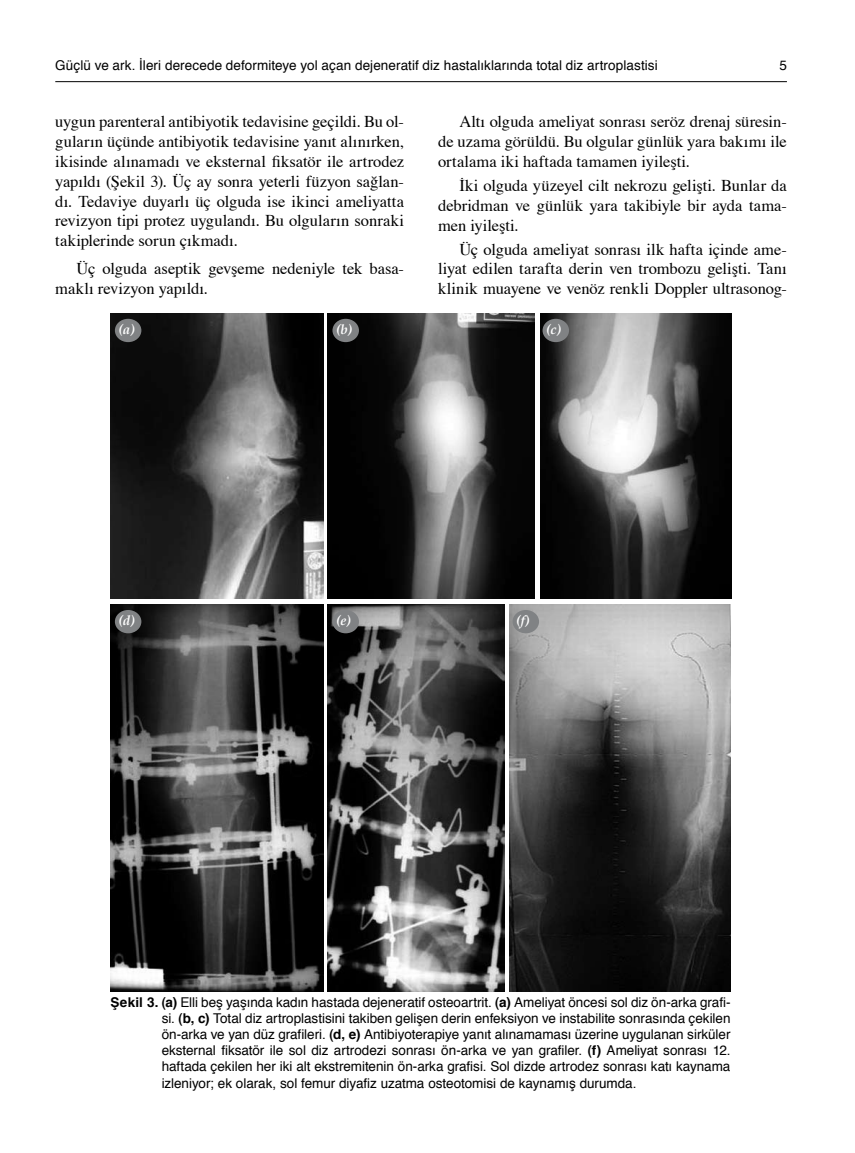
<style>
.page{position:relative;width:855px;height:1153px;background:#fff}
.page>*{position:absolute;margin:0;border:0;box-sizing:border-box;transform-origin:0 0}
.t1{font:16.5px/19.8px "Times";color:#000;text-align:justify}
.t2{font:13.5px/16.2px "Helvetica";letter-spacing:.005em;color:#000;text-align:justify}
.t3{font:italic 700 13.5px "Palatino";color:#fff}
.s1{font-weight:700}
</style>
<div class="page">
<hr style="left:55px;top:81px;width:732px;height:1px;background:#000">
<img style="left:111px;top:313px;width:212px;height:285px">
<img style="left:327px;top:313px;width:208px;height:285px">
<img style="left:540px;top:313px;width:191px;height:285px">
<img style="left:111px;top:604px;width:212px;height:387px">
<img style="left:327px;top:604px;width:178px;height:387px">
<img style="left:510px;top:604px;width:221px;height:387px">
<div style="left:115px;top:319px;width:26px;height:23px;background:#808284;border-radius:50%"></div>
<div style="left:332px;top:319px;width:27px;height:23px;background:#808284;border-radius:50%"></div>
<div style="left:542px;top:319px;width:27px;height:23px;background:#808284;border-radius:50%"></div>
<div style="left:115px;top:610px;width:26px;height:23px;background:#808284;border-radius:50%"></div>
<div style="left:332px;top:610px;width:27px;height:23px;background:#808284;border-radius:50%"></div>
<div style="left:512px;top:610px;width:27px;height:23px;background:#808284;border-radius:50%"></div>
<p class="t2" style="left:55px;top:57px;width:604px">Güçlü ve ark. İleri derecede deformiteye yol açan dejeneratif diz hastalıklarında total diz artroplastisi</p>
<p class="t1" style="left:55px;top:110px;width:350px">uygun parenteral antibiyotik tedavisine geçildi. Bu ol&shy;guların üçünde antibiyotik tedavisine yanıt alınırken, ikisinde alınamadı ve eksternal fiksatör ile artrodez yapıldı (Şekil 3). Üç ay sonra yeterli füzyon sağlan&shy;dı. Tedaviye duyarlı üç olguda ise ikinci ameliyatta revizyon tipi protez uygulandı. Bu olguların sonraki takiplerinde sorun çıkmadı.</p>
<p class="t1" style="left:55px;top:257px;width:350px;text-indent:21px">Üç olguda aseptik gevşeme nedeniyle tek basa&shy;maklı revizyon yapıldı.</p>
<p class="t1" style="left:438px;top:110px;width:350px;text-indent:21px">Altı olguda ameliyat sonrası seröz drenaj süresin&shy;de uzama görüldü. Bu olgular günlük yara bakımı ile ortalama iki haftada tamamen iyileşti.</p>
<p class="t1" style="left:438px;top:174px;width:350px;text-indent:21px">İki olguda yüzeyel cilt nekrozu gelişti. Bunlar da debridman ve günlük yara takibiyle bir ayda tama&shy;men iyileşti.</p>
<p class="t1" style="left:438px;top:238px;width:350px;text-indent:21px">Üç olguda ameliyat sonrası ilk hafta içinde ame&shy;liyat edilen tarafta derin ven trombozu gelişti. Tanı klinik muayene ve venöz renkli Doppler ultrasonog-</p>
<p class="t3" style="left:118px;top:321px;width:18px">(a)</p>
<p class="t3" style="left:336px;top:321px;width:17px">(b)</p>
<p class="t3" style="left:546px;top:321px;width:16px">(c)</p>
<p class="t3" style="left:118px;top:612px;width:18px">(d)</p>
<p class="t3" style="left:336px;top:612px;width:16px">(e)</p>
<p class="t3" style="left:516px;top:612px;width:15px">(f)</p>
<p class="t2" style="left:162px;top:993px;width:570px;text-indent:-51px"><span class="s1">Şekil 3. (a)</span> Elli beş yaşında kadın hastada dejeneratif osteoartrit. <span class="s1">(a)</span> Ameliyat öncesi sol diz ön-arka grafi&shy;si. <span class="s1">(b, c)</span> Total diz artroplastisini takiben gelişen derin enfeksiyon ve instabilite sonrasında çekilen ön-arka ve yan düz grafileri. <span class="s1">(d, e)</span> Antibiyoterapiye yanıt alınamaması üzerine uygulanan sirküler eksternal fiksatör ile sol diz artrodezi sonrası ön-arka ve yan grafiler. <span class="s1">(f)</span> Ameliyat sonrası 12. haftada çekilen her iki alt ekstremitenin ön-arka grafisi. Sol dizde artrodez sonrası katı kaynama izleniyor; ek olarak, sol femur diyafiz uzatma osteotomisi de kaynamış durumda.</p>
</div>
